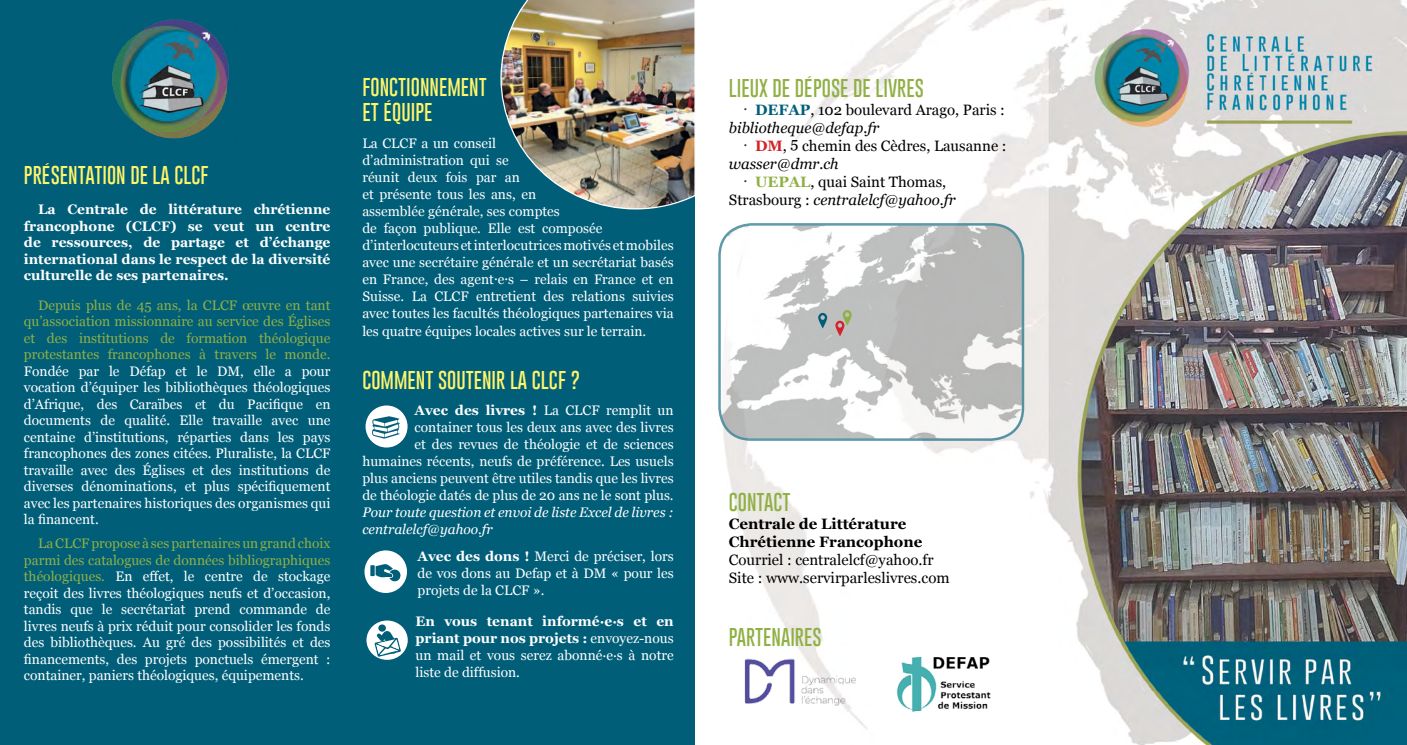
<style>
.page{position:relative;width:1407px;height:745px;background:#fff}
.page>*{position:absolute;margin:0;border:0;box-sizing:border-box;transform-origin:0 0}
.t1{font:100 18.75px/25px "Gobold";color:#fff568}
.t2{font:100 18.75px "Gobold";color:#90b044}
.t3{font:15px/18px "Georgia";color:#000}
.t4{font:italic 15px "Georgia";color:#000}
.t5{font:700 15px/18px "Georgia";color:#000}
.t6{font:13.75px/16.5px "Georgia";color:#fff;text-align:justify}
.t7{font:700 13.75px/16.5px "Georgia";color:#fff;text-align:justify}
.t8{font:13.75px/16.5px "Georgia";color:#90b044;text-align:justify}
.t9{font:italic 13.75px/17px "Georgia";color:#fff}
.s1{color:#90b044}
.s2{font-weight:700}
.s3{font-weight:700;color:#005e79}
.s4{font-style:italic}
.s5{font-weight:700;color:#d2232a}
.s6{font-weight:700;color:#90b044}
.s7{font-style:normal}
</style>
<div class="page">
<img style="left:724px;top:0;width:683px;height:744px">
<div style="left:0;top:0;width:694px;height:744px;background:#005e79"></div>
<img style="left:500px;top:0;width:195px;height:210px">
<div style="left:365px;top:405px;width:42px;height:42px;background:#fff;border-radius:50%"></div>
<svg style="left:372px;top:416px;width:28px;height:22px"></svg>
<div style="left:364px;top:550px;width:43px;height:42px;background:#fff;border-radius:50%"></div>
<svg style="left:370px;top:564px;width:30px;height:17px"></svg>
<div style="left:366px;top:620px;width:42px;height:39px;background:#fff;border-radius:50%"></div>
<div style="left:378px;top:624px;width:8px;height:7px;background:#005e79;border-radius:50%"></div>
<svg style="left:374px;top:630px;width:27px;height:26px"></svg>
<img style="left:729px;top:643px;width:143px;height:72px">
<img style="left:891px;top:645px;width:107px;height:76px">
<img style="left:720px;top:224px;width:303px;height:215px">
<div style="left:718px;top:223px;width:306px;height:217px;border:2px solid #005e79;border-radius:32px"></div>
<svg style="left:835px;top:310px;width:17px;height:26px"></svg>
<svg style="left:818px;top:313px;width:9px;height:15px"></svg>
<img style="left:112px;top:19px;width:117px;height:120px">
<h1 class="t1" style="left:24px;top:163px;width:186px">PRÉSENTATION DE LA CLCF</h1>
<p class="t7" style="left:24px;top:201px;width:308px;text-indent:14px">La Centrale de littérature chrétienne francophone (CLCF) se veut un centre de ressources, de partage et d’échange international dans le respect de la diversité culturelle de ses partenaires.</p>
<p class="t8" style="left:24px;top:296px;width:308px;text-indent:14px">Depuis plus de 45 ans, la CLCF œuvre en tant qu’association missionnaire au service des Églises et des institutions de formation théologique protestantes francophones à travers le monde.</p>
<p class="t6" style="left:24px;top:362px;width:308px">Fondée par le Défap et le DM, elle a pour vocation d’équiper les bibliothèques théologiques d’Afrique, des Caraïbes et du Pacifique en documents de qualité. Elle travaille avec une centaine d’institutions, réparties dans les pays francophones des zones citées. Pluraliste, la CLCF travaille avec des Églises et des institutions de diverses dénominations, et plus spécifiquement avec les partenaires historiques des organismes qui la financent.</p>
<p class="t6" style="left:24px;top:534px;width:308px;text-indent:14px"><span class="s1">La CLCF propose à ses partenaires un grand choix parmi des catalogues de données bibliographiques théologiques.</span> En effet, le centre de stockage reçoit des livres théologiques neufs et d’occasion, tandis que le secrétariat prend commande de livres neufs à prix réduit pour consolider les fonds des bibliothèques. Au gré des possibilités et des financements, des projets ponctuels émergent : container, paniers théologiques, équipements.</p>
<h1 class="t1" style="left:362px;top:75px;width:126px">FONCTIONNEMENT<br>ET ÉQUIPE</h1>
<p class="t6" style="left:362px;top:134px;width:313px;line-height:17.1px;text-align:left">La CLCF a un conseil<br>d’administration qui se<br>réunit deux fois par an<br>et présente tous les ans, en<br>assemblée générale, ses comptes<br>de façon publique. Elle est composée d’interlocuteurs et interlocutrices motivés et mobiles avec une secrétaire générale et un secrétariat basés en France, des agent.e.s – relais en France et en Suisse. La CLCF entretient des relations suivies avec toutes les facultés théologiques partenaires via les quatre équipes locales actives sur le terrain.</p>
<h1 class="t1" style="left:362px;top:367px;width:219px">COMMENT SOUTENIR LA CLCF ?</h1>
<p class="t6" style="left:362px;top:401px;width:313px;line-height:17px;text-align:right"><span class="s2">Avec des livres !</span> La CLCF remplit un container tous les deux ans avec des livres<br>et des revues de théologie et de sciences humaines récents, neufs de préférence. Les usuels plus anciens peuvent être utiles tandis que les livres de théologie datés de plus de 20 ans ne le sont plus.</p>
<p class="t9" style="left:362px;top:503px;width:313px">Pour toute question et envoi de liste Excel de livres : centralelcf@yahoo.fr</p>
<p class="t6" style="left:418px;top:547px;width:257px;line-height:17px"><span class="s2">Avec des dons !</span> Merci de préciser, lors de vos dons au Defap et à DM « pour les projets de la CLCF ».</p>
<p class="t6" style="left:415px;top:612px;width:260px;line-height:17px"><span class="s2">En vous tenant informé·e·s et en priant pour nos projets :</span> envoyez-nous un mail et vous serez abonné·e·s à notre liste de diffusion.</p>
<h1 class="t2" style="left:729px;top:75px;width:197px">LIEUX DE DÉPOSE DE LIVRES</h1>
<p class="t3" style="left:729px;top:100px;width:277px;text-indent:14px"><sup>.</sup> <span class="s3">DEFAP</span>, 102 boulevard Arago, Paris : <span class="s4">bibliotheque@defap.fr</span></p>
<p class="t3" style="left:743px;top:136px;width:265px"><sup>.</sup> <span class="s5">DM</span>, 5 chemin des Cèdres, Lausanne :</p>
<p class="t4" style="left:729px;top:155px;width:111px">wasser@dmr.ch</p>
<p class="t3" style="left:743px;top:172px;width:204px"><sup>.</sup> <span class="s6">UEPAL</span>, quai Saint Thomas,</p>
<p class="t4" style="left:729px;top:191px;width:228px"><span class="s7">Strasbourg :</span> centralelcf@yahoo.fr</p>
<h1 class="t2" style="left:729px;top:489px;width:10px">CONTACT</h1>
<p class="t5" style="left:729px;top:514px;width:195px">Centrale de Littérature<br>Chrétienne Francophone</p>
<p class="t3" style="left:729px;top:550px;width:222px">Courriel : centralelcf@yahoo.fr<br>Site : www.servirparleslivres.com</p>
<h1 class="t2" style="left:729px;top:624px;width:94px">PARTENAIRES</h1>
</div>
